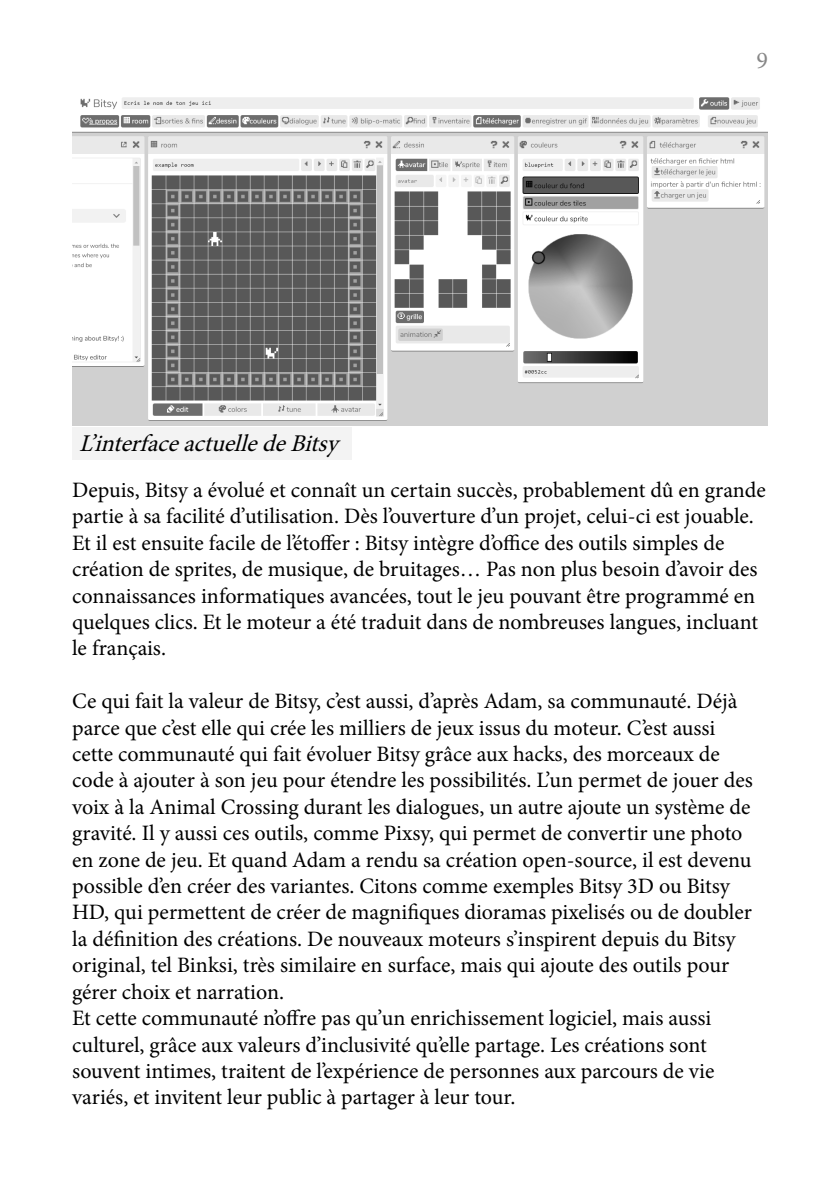
<style>
.page{position:relative;width:840px;height:1191px;background:#fff}
.page>*{position:absolute;margin:0;border:0;box-sizing:border-box;transform-origin:0 0}
.t1{font:italic 24px "Minion Pro";color:#000}
.t2{font:24px "Minion Pro";color:#878787}
.t3{font:22px/26.4px "Minion Pro";color:#000}
</style>
<div class="page">
<img style="left:72px;top:97px;width:695px;height:328px">
<div style="left:72px;top:427px;width:279px;height:32px;background:#f3f3f3"></div>
<p class="t1" style="left:79px;top:427px;width:268px">L’interfaceactuelledeBitsy</p>
<p class="t2" style="left:756px;top:45px;width:13px">9</p>
<p class="t3" style="left:72px;top:477px;width:695px">Depuis, Bitsy a évolué et connaît un certain succès, probablement dû en grande partie à sa facilité d’utilisation. Dès l’ouverture d’un projet, celui-ci est jouable.<br>Et il est ensuite facile de l’étoffer : Bitsy intègre d’office des outils simples de création de sprites, de musique, de bruitages… Pas non plus besoin d’avoir des connaissances informatiques avancées, tout le jeu pouvant être programmé en quelques clics. Et le moteur a été traduit dans de nombreuses langues, incluant le français.</p>
<p class="t3" style="left:72px;top:688px;width:681px">Ce qui fait la valeur de Bitsy, c’est aussi, d’après Adam, sa communauté. Déjà parce que c’est elle qui crée les milliers de jeux issus du moteur. C’est aussi cette communauté qui fait évoluer Bitsy grâce aux hacks, des morceaux de code à ajouter à son jeu pour étendre les possibilités. L’un permet de jouer des voix à la Animal Crossing durant les dialogues, un autre ajoute un système de gravité. Il y aussi ces outils, comme Pixsy, qui permet de convertir une photo en zone de jeu. Et quand Adam a rendu sa création open-source, il est devenu possible d’en créer des variantes. Citons comme exemples Bitsy 3D ou Bitsy HD, qui permettent de créer de magnifiques dioramas pixelisés ou de doubler la définition des créations. De nouveaux moteurs s’inspirent depuis du Bitsy original, tel Binksi, très similaire en surface, mais qui ajoute des outils pour gérer choix et narration.</p>
<p class="t3" style="left:72px;top:1005px;width:643px">Et cette communauté n’offre pas qu’un enrichissement logiciel, mais aussi culturel, grâce aux valeurs d’inclusivité qu’elle partage. Les créations sont souvent intimes, traitent de l’expérience de personnes aux parcours de vie variés, et invitent leur public à partager à leur tour.</p>
</div>
